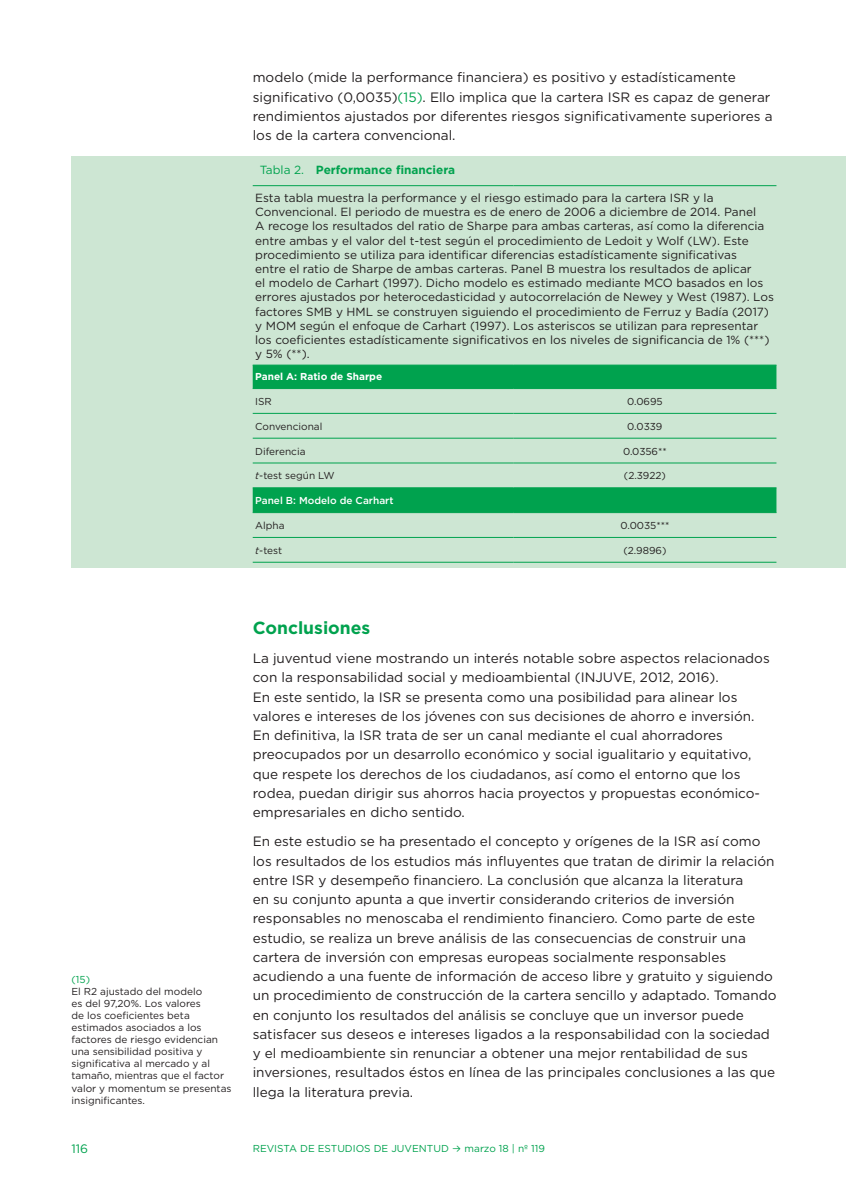
<style>
.page{position:relative;width:848px;height:1195px;background:#fff}
.page>*{position:absolute;margin:0;border:0;box-sizing:border-box;transform-origin:0 0}
.t1{font:700 17.5px "Gotham";color:#00a24e}
.t2{font:13.65px/19.2px "Gotham";color:#231f20}
.t3{font:12.25px "Gotham";color:#00a24e}
.t4{font:11.9px/14.2px "Gotham";color:#231f20}
.t5{font:700 11.9px "Gotham";color:#00a24e}
.t6{font:10.15px/12.1px "Gotham";color:#231f20}
.t7{font:10.15px "Gotham";color:#00a24e}
.t8{font:500 10.15px "Gotham";color:#fff}
.t9{font:700 10.15px "Gotham";color:#fff}
.s1{color:#00a24e}
.s2{font-weight:400}
.s3{font-style:italic}
.s4{font-family:"Bryant";font-weight:500;font-size:10.5px}
</style>
<div class="page">
<div style="left:71px;top:156px;width:774px;height:412px;background:#cde6d3"></div>
<svg style="left:253px;top:366px;width:523px;height:146px"></svg>
<hr style="left:253px;top:388px;width:260px;height:1px;background:#00a24e">
<hr style="left:513px;top:388px;width:263px;height:1px;background:#00a24e">
<hr style="left:253px;top:413px;width:260px;height:1px;background:#00a24e">
<hr style="left:513px;top:413px;width:263px;height:1px;background:#00a24e">
<hr style="left:253px;top:438px;width:260px;height:1px;background:#00a24e">
<hr style="left:513px;top:438px;width:263px;height:1px;background:#00a24e">
<hr style="left:253px;top:462px;width:260px;height:1px;background:#00a24e">
<hr style="left:513px;top:462px;width:263px;height:1px;background:#00a24e">
<hr style="left:253px;top:487px;width:260px;height:1px;background:#00a24e">
<hr style="left:513px;top:487px;width:263px;height:1px;background:#00a24e">
<hr style="left:253px;top:512px;width:260px;height:1px;background:#00a24e">
<hr style="left:513px;top:512px;width:263px;height:1px;background:#00a24e">
<hr style="left:253px;top:185px;width:260px;height:1px;background:#00a24e">
<hr style="left:513px;top:185px;width:263px;height:1px;background:#00a24e">
<hr style="left:253px;top:365px;width:260px;height:1px;background:#00a24e">
<hr style="left:513px;top:365px;width:263px;height:1px;background:#00a24e">
<hr style="left:253px;top:537px;width:260px;height:1px;background:#00a24e">
<hr style="left:513px;top:537px;width:263px;height:1px;background:#00a24e">
<hr style="left:253px;top:562px;width:260px;height:1px;background:#00a24e">
<hr style="left:513px;top:562px;width:263px;height:1px;background:#00a24e">
<p class="t2" style="left:253px;top:68px;width:521px">modelo (mide la performance financiera) es positivo y estadísticamente significativo (0,0035)<span class="s1">(15)</span>. Ello implica que la cartera ISR es capaz de generar rendimientos ajustados por diferentes riesgos significativamente superiores a los de la cartera convencional.</p>
<p class="t5" style="left:260px;top:161px;width:197px"><span class="s2">Tabla 2.</span> Performance financiera</p>
<p class="t4" style="left:255px;top:191px;width:520px">Esta tabla muestra la performance y el riesgo estimado para la cartera ISR y la Convencional. El periodo de muestra es de enero de 2006 a diciembre de 2014. Panel<br>A recoge los resultados del ratio de Sharpe para ambas carteras, así como la diferencia entre ambas y el valor del t-test según el procedimiento de Ledoit y Wolf (LW). Este procedimiento se utiliza para identificar diferencias estadísticamente significativas<br>entre el ratio de Sharpe de ambas carteras. Panel B muestra los resultados de aplicar<br>el modelo de Carhart (1997). Dicho modelo es estimado mediante MCO basados en los errores ajustados por heterocedasticidad y autocorrelación de Newey y West (1987). Los factores SMB y HML se construyen siguiendo el procedimiento de Ferruz y Badía (2017) y MOM según el enfoque de Carhart (1997). Los asteriscos se utilizan para representar los coeficientes estadísticamente significativos en los niveles de significancia de 1% (***) y 5% (**).</p>
<p class="t9" style="left:255px;top:370px;width:128px">Panel A: Ratio de Sharpe</p>
<p class="t6" style="left:255px;top:395px;width:18px">ISR</p>
<p class="t6" style="left:627px;top:395px;width:37px">0.0695</p>
<p class="t6" style="left:255px;top:420px;width:69px">Convencional</p>
<p class="t6" style="left:627px;top:420px;width:37px">0.0339</p>
<p class="t6" style="left:255px;top:445px;width:52px">Diferencia</p>
<p class="t6" style="left:623px;top:445px;width:45px">0.0356**</p>
<p class="t6" style="left:255px;top:469px;width:81px"><span class="s3">t</span>-test según LW</p>
<p class="t6" style="left:624px;top:469px;width:43px">(2.3922)</p>
<p class="t8" style="left:255px;top:494px;width:140px">Panel B: Modelo de Carhart</p>
<p class="t6" style="left:255px;top:519px;width:31px">Alpha</p>
<p class="t6" style="left:620px;top:519px;width:50px">0.0035***</p>
<p class="t6" style="left:255px;top:544px;width:28px"><span class="s3">t</span>-test</p>
<p class="t6" style="left:623px;top:544px;width:45px">(2.9896)</p>
<p class="t7" style="left:71px;top:972px;width:20px">(15)</p>
<p class="t6" style="left:71px;top:985px;width:161px">El R2 ajustado del modelo<br>es del 97,20%. Los valores<br>de los coeficientes beta estimados asociados a los factores de riesgo evidencian una sensibilidad positiva y significativa al mercado y al tamaño, mientras que el factor valor y momentum se presentas insignificantes.</p>
<p class="t1" style="left:253px;top:616px;width:119px">Conclusiones</p>
<p class="t2" style="left:253px;top:648px;width:518px">La juventud viene mostrando un interés notable sobre aspectos relacionados con la responsabilidad social y medioambiental (INJUVE, 2012, 2016).<br>En este sentido, la ISR se presenta como una posibilidad para alinear los valores e intereses de los jóvenes con sus decisiones de ahorro e inversión.<br>En definitiva, la ISR trata de ser un canal mediante el cual ahorradores preocupados por un desarrollo económico y social igualitario y equitativo, que respete los derechos de los ciudadanos, así como el entorno que los rodea, puedan dirigir sus ahorros hacia proyectos y propuestas económico&shy;empresariales en dicho sentido.</p>
<p class="t2" style="left:253px;top:831px;width:525px">En este estudio se ha presentado el concepto y orígenes de la ISR así como los resultados de los estudios más influyentes que tratan de dirimir la relación entre ISR y desempeño financiero. La conclusión que alcanza la literatura<br>en su conjunto apunta a que invertir considerando criterios de inversión responsables no menoscaba el rendimiento financiero. Como parte de este estudio, se realiza un breve análisis de las consecuencias de construir una cartera de inversión con empresas europeas socialmente responsables acudiendo a una fuente de información de acceso libre y gratuito y siguiendo un procedimiento de construcción de la cartera sencillo y adaptado. Tomando en conjunto los resultados del análisis se concluye que un inversor puede satisfacer sus deseos e intereses ligados a la responsabilidad con la sociedad y el medioambiente sin renunciar a obtener una mejor rentabilidad de sus inversiones, resultados éstos en línea de las principales conclusiones a las que llega la literatura previa.</p>
<p class="t3" style="left:71px;top:1141px;width:18px">116</p>
<p class="t7" style="left:253px;top:1142px;width:293px">REVISTA DE ESTUDIOS DE JUVENTUD <span class="s4">≥</span> marzo 18 | nº 119</p>
</div>
